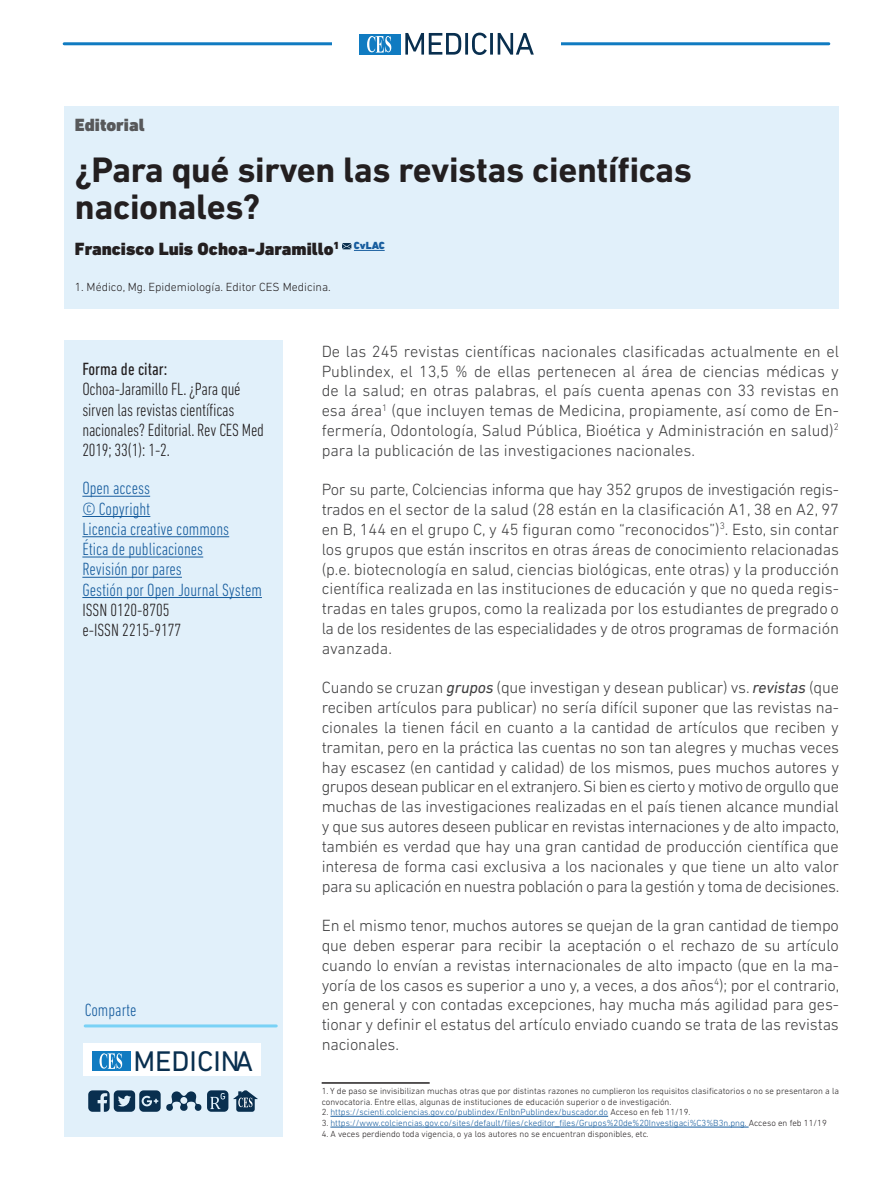
<style>
.page{position:relative;width:893px;height:1191px;background:#fff}
.page>*{position:absolute;margin:0;border:0;box-sizing:border-box;transform-origin:0 0}
.Título{font:700 36px/37.2px "DIN Next LT Pro";letter-spacing:-.01em;color:#231f20}
.t1{font:28.95px "DIN Next LT Pro";color:#092f4f}
.t2{font:300 condensed 18px/20.2px "DIN Next LT Pro";letter-spacing:-.01em;color:#231f20}
.t3{font:300 condensed 18px "DIN Next LT Pro";color:#175d9e}
.t4{font:900 18px "DIN Next LT Pro";color:#231f20}
.t5{font:condensed 18px "DIN Next LT Pro";color:#231f20}
.Antetítulo{font:900 18px "DIN Next LT Pro";color:#57585a}
.Body{font:300 16.5px/19.8px "DIN Next LT Pro";letter-spacing:-.01em;color:#3e3e3f;text-align:justify}
.t6{font:300 12px "DIN Next LT Pro";color:#231f20}
.t7{font:900 10.5px "DIN Next LT Pro";color:#175d9e}
.t8{font:300 9px/10.8px "DIN Next LT Pro";color:#231f20}
.t9{font:300 9px "DIN Next LT Pro";color:#175d9e}
.s1{font-weight:400;font-style:italic}
.s2{color:#231f20}
</style>
<div class="page">
<hr style="left:64px;top:42px;width:765px;height:3px;background:#107bc1">
<div style="left:332px;top:13px;width:229px;height:62px;background:#fff"></div>
<svg style="left:405px;top:33px;width:56px;height:22px"></svg>
<hr style="left:465px;top:33px;width:3px;height:22px;background:#092f4f">
<svg style="left:472px;top:33px;width:15px;height:22px"></svg>
<hr style="left:490px;top:33px;width:3px;height:22px;background:#092f4f">
<svg style="left:498px;top:33px;width:36px;height:22px"></svg>
<div style="left:359px;top:34px;width:41px;height:21px;background:#107bc1"></div>
<svg style="left:367px;top:36px;width:24px;height:17px"></svg>
<div style="left:65px;top:340px;width:218px;height:797px;background:#e1f0fa"></div>
<hr style="left:82px;top:496px;width:68px;height:1px;background:#175d9e">
<hr style="left:82px;top:516px;width:68px;height:1px;background:#175d9e">
<hr style="left:82px;top:536px;width:147px;height:1px;background:#175d9e">
<hr style="left:82px;top:556px;width:121px;height:1px;background:#175d9e">
<hr style="left:82px;top:577px;width:100px;height:1px;background:#175d9e">
<hr style="left:82px;top:597px;width:180px;height:1px;background:#175d9e">
<div style="left:65px;top:106px;width:774px;height:203px;background:#e1f0fa"></div>
<hr style="left:354px;top:250px;width:31px;height:1px;background:#175d9e">
<svg style="left:342px;top:243px;width:9px;height:6px"></svg>
<hr style="left:85px;top:1024px;width:191px;height:3px;background:#79d2f6">
<svg style="left:88px;top:1090px;width:113px;height:21px"></svg>
<svg style="left:207px;top:1090px;width:51px;height:21px"></svg>
<div style="left:83px;top:1043px;width:177px;height:32px;background:#fff"></div>
<div style="left:92px;top:1051px;width:38px;height:19px;background:#107bc1"></div>
<svg style="left:100px;top:1053px;width:22px;height:15px"></svg>
<hr style="left:322px;top:1082px;width:108px;height:1px;background:#231f20">
<hr style="left:330px;top:1116px;width:278px;height:1px;background:#175d9e">
<hr style="left:330px;top:1126px;width:419px;height:1px;background:#175d9e">
<p class="Antetítulo" style="left:75px;top:114px;width:71px">Editorial</p>
<p class="Título" style="left:75px;top:151px;width:619px">¿Para qué sirven las revistas científicas nacionales?</p>
<p class="t4" style="left:75px;top:238px;width:266px">Francisco Luis Ochoa-Jaramillo<sup>1</sup></p>
<p class="t7" style="left:354px;top:239px;width:32px">CvLAC</p>
<p class="t6" style="left:75px;top:280px;width:257px">1. Médico, Mg. Epidemiología. Editor CES Medicina.</p>
<p class="t5" style="left:82px;top:359px;width:86px">Forma de citar:</p>
<p class="t2" style="left:82px;top:379px;width:183px">Ochoa-Jaramillo FL. ¿Para qué sirven las revistas científicas nacionales? Editorial. Rev CES Med<br>2019; 33(1): 1-2.</p>
<p class="t3" style="left:82px;top:478px;width:69px">Open access</p>
<p class="t3" style="left:82px;top:498px;width:69px">© Copyright</p>
<p class="t3" style="left:82px;top:518px;width:148px">Licencia creative commons</p>
<p class="t3" style="left:82px;top:539px;width:122px">Ética de publicaciones</p>
<p class="t3" style="left:82px;top:559px;width:101px">Revisión por pares</p>
<p class="t3" style="left:82px;top:579px;width:181px">Gestión por Open Journal System</p>
<p class="t2" style="left:82px;top:599px;width:88px">ISSN 0120-8705</p>
<p class="t2" style="left:82px;top:620px;width:100px">e-ISSN 2215-9177</p>
<p class="t3" style="left:85px;top:999px;width:53px">Comparte</p>
<h2 class="t1" style="left:133px;top:1044px;width:121px">MEDICINA</h2>
<p class="Body" style="left:322px;top:341px;width:519px">De las 245 revistas científicas nacionales clasificadas actualmente en el Publindex, el 13,5 % de ellas pertenecen al área de ciencias médicas y de la salud; en otras palabras, el país cuenta apenas con 33 revistas en esa área<sup>1</sup> (que incluyen temas de Medicina, propiamente, así como de En&shy;fermería, Odontología, Salud Pública, Bioética y Administración en salud)<sup>2 </sup>para la publicación de las investigaciones nacionales.</p>
<p class="Body" style="left:322px;top:479px;width:519px">Por su parte, Colciencias informa que hay 352 grupos de investigación regis&shy;trados en el sector de la salud (28 están en la clasificación A1, 38 en A2, 97 en B, 144 en el grupo C, y 45 figuran como “reconocidos”)<sup>3</sup>. Esto, sin contar los grupos que están inscritos en otras áreas de conocimiento relacionadas (p.e. biotecnología en salud, ciencias biológicas, ente otras) y la producción científica realizada en las instituciones de educación y que no queda regis&shy;tradas en tales grupos, como la realizada por los estudiantes de pregrado o la de los residentes de las especialidades y de otros programas de formación avanzada.</p>
<p class="Body" style="left:322px;top:677px;width:519px">Cuando se cruzan <span class="s1">grupos</span> (que investigan y desean publicar) vs. <span class="s1">revistas</span> (que reciben artículos para publicar) no sería difícil suponer que las revistas na&shy;cionales la tienen fácil en cuanto a la cantidad de artículos que reciben y tramitan, pero en la práctica las cuentas no son tan alegres y muchas veces hay escasez (en cantidad y calidad) de los mismos, pues muchos autores y grupos desean publicar en el extranjero. Si bien es cierto y motivo de orgullo que muchas de las investigaciones realizadas en el país tienen alcance mundial y que sus autores deseen publicar en revistas internaciones y de alto impacto, también es verdad que hay una gran cantidad de producción científica que interesa de forma casi exclusiva a los nacionales y que tiene un alto valor para su aplicación en nuestra población o para la gestión y toma de decisiones.</p>
<p class="Body" style="left:322px;top:915px;width:519px">En el mismo tenor, muchos autores se quejan de la gran cantidad de tiempo que deben esperar para recibir la aceptación o el rechazo de su artículo cuando lo envían a revistas internacionales de alto impacto (que en la ma&shy;yoría de los casos es superior a uno y, a veces, a dos años<sup>4</sup>); por el contrario, en general y con contadas excepciones, hay mucha más agilidad para ges&shy;tionar y definir el estatus del artículo enviado cuando se trata de las revistas nacionales.</p>
<p class="t8" style="left:322px;top:1085px;width:519px">1. Y de paso se invisibilizan muchas otras que por distintas razones no cumplieron los requisitos clasificatorios o no se presentaron a la convocatoria. Entre ellas, algunas de instituciones de educación superior o de investigación.</p>
<p class="t9" style="left:322px;top:1107px;width:370px"><span class="s2">2.</span> https://scienti.colciencias.gov.co/publindex/EnIbnPublindex/buscador.do <span class="s2">Acceso en feb 11/19.</span></p>
<p class="t9" style="left:322px;top:1118px;width:507px"><span class="s2">3.</span> https://www.colciencias.gov.co/sites/default/files/ckeditor_files/Grupos%20de%20Investigaci%C3%B3n.png. <span class="s2">Acceso en feb 11/19</span></p>
<p class="t8" style="left:322px;top:1128px;width:329px">4. A veces perdiendo toda vigencia, o ya los autores no se encuentran disponibles, etc.</p>
</div>
